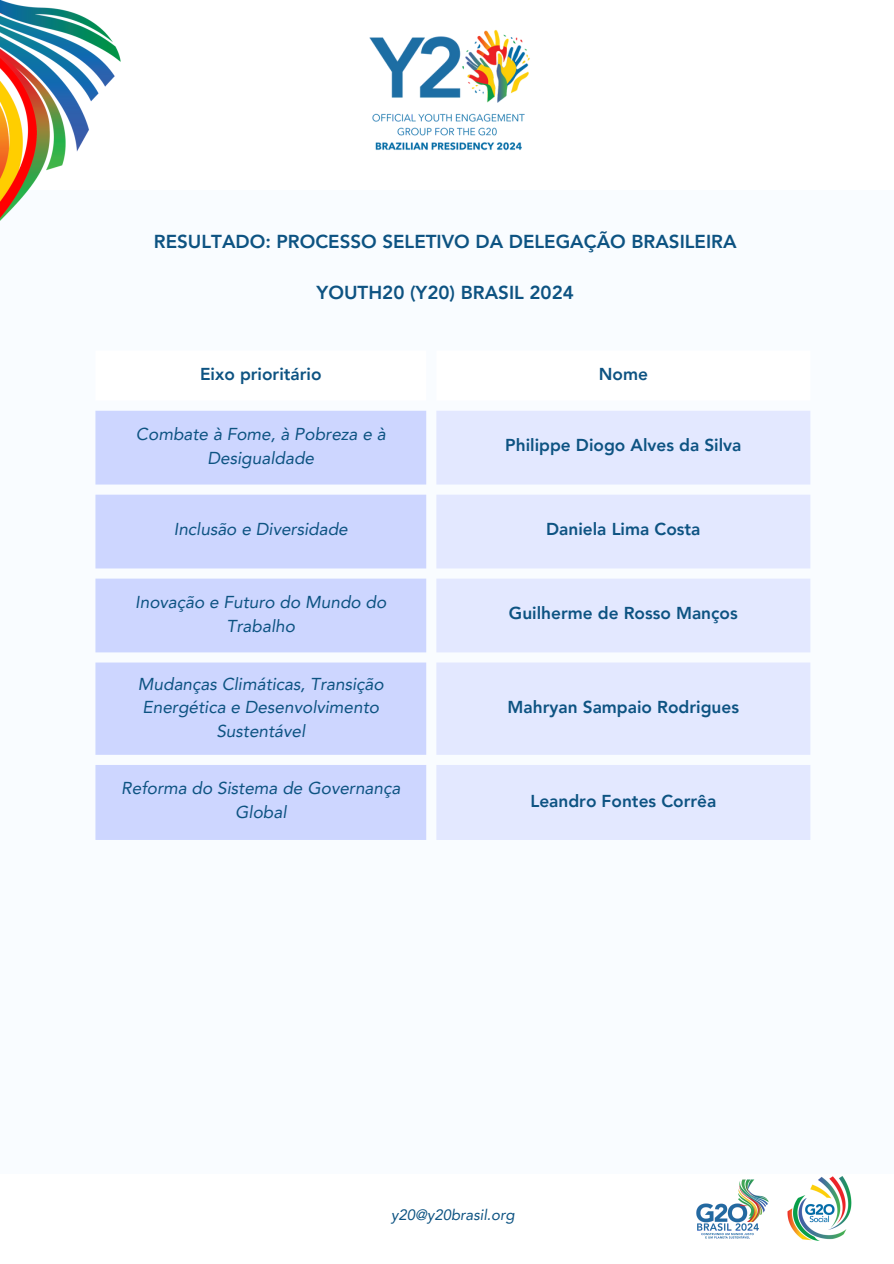
<style>
.page{position:relative;width:894px;height:1264px;background:#fff}
.page>*{position:absolute;margin:0;border:0;box-sizing:border-box;transform-origin:0 0}
.t1{font:800 18.75px "Avenir LT Pro";color:#0d5382}
.t2{font:italic 17.25px/23.7px "Avenir LT Pro";color:#0d5382;text-align:center}
.t3{font:800 17.25px "Avenir LT Pro";color:#0d5382}
.t4{font:italic 15px "Avenir LT Pro";color:#0d5382}
</style>
<div class="page">
<div style="left:0;top:0;width:893px;height:1263px;background:#f9fcff"></div>
<div style="left:0;top:0;width:893px;height:189px;background:#fff"></div>
<div style="left:0;top:1174px;width:893px;height:89px;background:#fff"></div>
<img style="left:0;top:0;width:121px;height:221px">
<img style="left:369px;top:29px;width:161px;height:122px">
<img style="left:696px;top:1179px;width:73px;height:60px">
<img style="left:787px;top:1176px;width:65px;height:64px">
<svg style="left:95px;top:411px;width:331px;height:429px;background:#d1d9ff"></svg>
<svg style="left:436px;top:411px;width:374px;height:429px;background:#e5e9ff"></svg>
<p class="t1" style="left:154px;top:233px;width:584px">RESULTADO: PROCESSO SELETIVO DA DELEGAÇÃO BRASILEIRA</p>
<p class="t1" style="left:316px;top:285px;width:259px">YOUTH20 (Y20) BRASIL 2024</p>
<p class="t3" style="left:200px;top:367px;width:123px">Eixo prioritário</p>
<p class="t3" style="left:598px;top:367px;width:51px">Nome</p>
<p class="t2" style="left:136px;top:424px;width:251px">Combate à Fome, à Pobreza e à<br>Desigualdade</p>
<p class="t3" style="left:505px;top:438px;width:238px">Philippe Diogo Alves da Silva</p>
<p class="t2" style="left:174px;top:519px;width:175px">Inclusão e Diversidade</p>
<p class="t3" style="left:546px;top:522px;width:156px">Daniela Lima Costa</p>
<p class="t2" style="left:135px;top:591px;width:252px">Inovação e Futuro do Mundo do<br>Trabalho</p>
<p class="t3" style="left:509px;top:606px;width:230px">Guilherme de Rosso Manços</p>
<p class="t2" style="left:138px;top:673px;width:247px">Mudanças Climáticas, Transição<br>Energética e Desenvolvimento<br>Sustentável</p>
<p class="t2" style="left:121px;top:778px;width:280px">Reforma do Sistema de Governança<br>Global</p>
<p class="t3" style="left:507px;top:700px;width:233px">Mahryan Sampaio Rodrigues</p>
<p class="t3" style="left:530px;top:793px;width:187px">Leandro Fontes Corrêa</p>
<p class="t4" style="left:391px;top:1208px;width:125px">y20@y20brasil.org</p>
</div>
